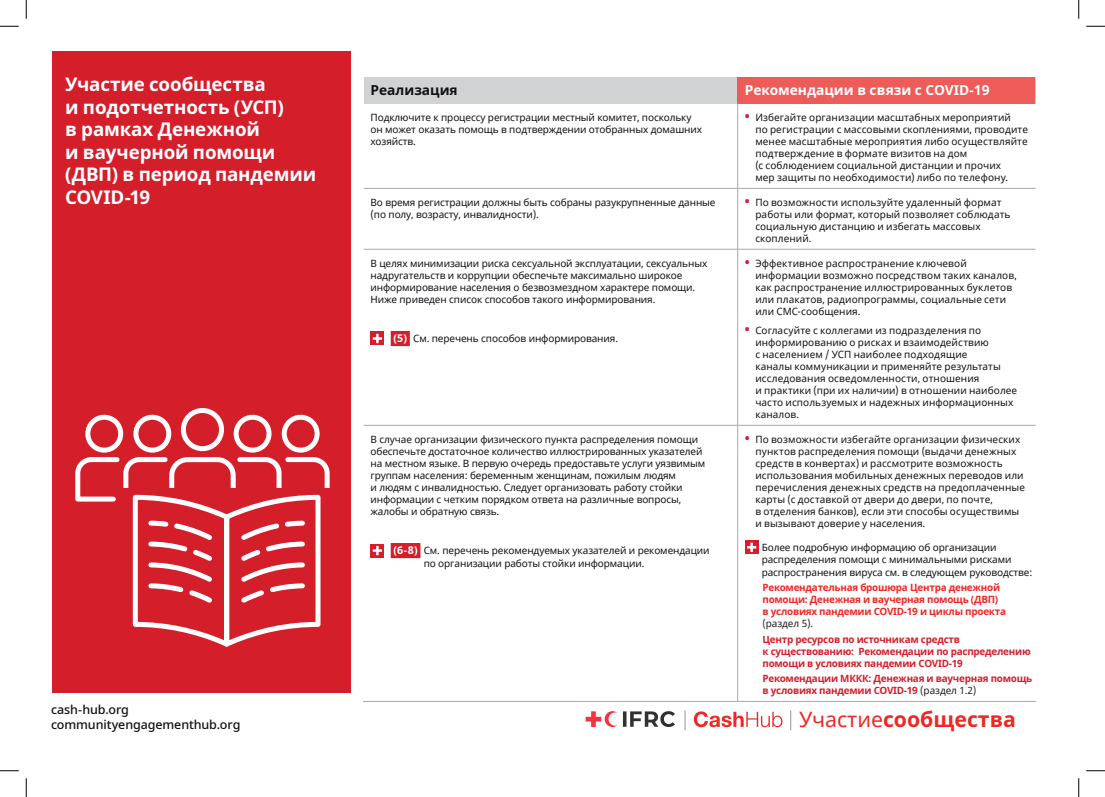
<style>
.page{position:relative;width:1105px;height:797px;background:#fff}
.page>*{position:absolute;margin:0;border:0;box-sizing:border-box;transform-origin:0 0}
.t1{font:700 21.25px "Noto Sans";color:#ee2823}
.t2{font:700 18.75px/22.5px "Noto Sans";letter-spacing:-.01em;color:#fff}
.t3{font:700 13.75px "Noto Sans";color:#fff}
.t4{font:700 13.75px "Noto Sans";color:#121216}
.t5{font:500 12.5px/15.4px "Noto Sans";letter-spacing:-.01em;color:#121216}
.Body_copy_-_Shadow_b{font:10px/12px "Noto Sans";letter-spacing:.005em;color:#121216}
.Body_copy_-_Shadow_b-2{font:700 10px/12px "Noto Sans";letter-spacing:-.025em;color:#d41f2b}
.Body_copy_-_Shadow_b-3{font:700 10px/12px "Noto Sans";letter-spacing:-.025em;color:#ee2823}
.s1{font-weight:700;font-size:13.12px;color:#d41f2b}
.s2{font-weight:700;font-size:10.62px;color:#fff}
.s3{font-weight:400;color:#231f20}
.s4{font-weight:400}
</style>
<div class="page">
<div style="left:52px;top:52px;width:298px;height:640px;background:#d41f2b"></div>
<div style="left:363px;top:77px;width:375px;height:26px;background:#d1d2d4"></div>
<div style="left:738px;top:77px;width:298px;height:26px;background:#ee5c59"></div>
<hr style="left:737px;top:103px;width:1px;height:85px;background:#a8a9ad">
<hr style="left:737px;top:188px;width:1px;height:61px;background:#a8a9ad">
<hr style="left:737px;top:249px;width:1px;height:176px;background:#a8a9ad">
<hr style="left:737px;top:425px;width:1px;height:276px;background:#a8a9ad">
<hr style="left:364px;top:188px;width:374px;height:1px;background:#a8a9ad">
<hr style="left:738px;top:188px;width:297px;height:1px;background:#a8a9ad">
<hr style="left:364px;top:249px;width:374px;height:1px;background:#a8a9ad">
<hr style="left:738px;top:249px;width:297px;height:1px;background:#a8a9ad">
<hr style="left:364px;top:425px;width:374px;height:1px;background:#a8a9ad">
<hr style="left:738px;top:425px;width:297px;height:1px;background:#a8a9ad">
<hr style="left:363px;top:701px;width:375px;height:1px;background:#a8a9ad">
<hr style="left:738px;top:701px;width:298px;height:1px;background:#a8a9ad">
<svg style="left:363px;top:77px;width:1px;height:26px"></svg>
<svg style="left:1035px;top:77px;width:1px;height:26px"></svg>
<div style="left:391px;top:331px;width:19px;height:15px;background:#d41f2b"></div>
<svg style="left:370px;top:331px;width:14px;height:14px"></svg>
<svg style="left:373px;top:334px;width:9px;height:9px"></svg>
<div style="left:391px;top:543px;width:29px;height:15px;background:#d41f2b"></div>
<svg style="left:370px;top:544px;width:14px;height:13px"></svg>
<svg style="left:373px;top:546px;width:9px;height:9px"></svg>
<svg style="left:745px;top:540px;width:13px;height:14px"></svg>
<svg style="left:747px;top:543px;width:9px;height:8px"></svg>
<svg style="left:75px;top:408px;width:255px;height:239px"></svg>
<svg style="left:586px;top:711px;width:89px;height:16px"></svg>
<svg style="left:694px;top:711px;width:88px;height:16px"></svg>
<svg style="left:790px;top:710px;width:1px;height:20px"></svg>
<svg style="left:685px;top:710px;width:1px;height:20px"></svg>
<svg style="left:0;top:25px;width:19px;height:2px"></svg>
<svg style="left:1086px;top:25px;width:19px;height:2px"></svg>
<svg style="left:0;top:770px;width:19px;height:1px"></svg>
<svg style="left:1086px;top:770px;width:19px;height:1px"></svg>
<svg style="left:25px;top:0;width:2px;height:19px"></svg>
<svg style="left:25px;top:778px;width:2px;height:19px"></svg>
<svg style="left:1078px;top:0;width:1px;height:19px"></svg>
<svg style="left:1078px;top:778px;width:1px;height:19px"></svg>
<p class="t2" style="left:65px;top:74px;width:253px">Участие сообщества<br>и подотчетность (УСП)<br>в рамках Денежной<br>и ваучерной помощи (ДВП) в период пандемии<br>COVID-19</p>
<p class="t4" style="left:370px;top:80px;width:89px">Реализация</p>
<p class="t3" style="left:745px;top:80px;width:246px">Рекомендации в связи с COVID-19</p>
<p class="Body_copy_-_Shadow_b" style="left:370px;top:112px;width:333px">Подключите к процессу регистрации местный комитет, поскольку он может оказать помощь в подтверждении отобранных домашних хозяйств.</p>
<p class="Body_copy_-_Shadow_b" style="left:755px;top:112px;width:274px;text-indent:-11px"><span class="s1">•</span> Избегайте организации масштабных мероприятий<br>по регистрации с массовыми скоплениями, проводите менее масштабные мероприятия либо осуществляйте подтверждение в формате визитов на дом<br>(с соблюдением социальной дистанции и прочих<br>мер защиты по необходимости) либо по телефону.</p>
<p class="Body_copy_-_Shadow_b" style="left:370px;top:197px;width:347px">Во время регистрации должны быть собраны разукрупненные данные (по полу, возрасту, инвалидности).</p>
<p class="Body_copy_-_Shadow_b" style="left:755px;top:197px;width:257px;text-indent:-11px"><span class="s1">•</span> По возможности используйте удаленный формат работы или формат, который позволяет соблюдать социальную дистанцию и избегать массовых скоплений.</p>
<p class="Body_copy_-_Shadow_b" style="left:370px;top:258px;width:338px">В целях минимизации риска сексуальной эксплуатации, сексуальных надругательств и коррупции обеспечьте максимально широкое информирование населения о безвозмездном характере помощи.<br>Ниже приведен список способов такого информирования.</p>
<p class="Body_copy_-_Shadow_b" style="left:393px;top:332px;width:226px"><span class="s2">(5)</span> См. перечень способов информирования.</p>
<p class="Body_copy_-_Shadow_b" style="left:755px;top:258px;width:263px;text-indent:-11px"><span class="s1">•</span> Эффективное распространение ключевой информации возможно посредством таких каналов, как распространение иллюстрированных буклетов или плакатов, радиопрограммы, социальные сети или СМС-сообщения.</p>
<p class="Body_copy_-_Shadow_b" style="left:755px;top:325px;width:263px;text-indent:-11px"><span class="s1">•</span> Согласуйте с коллегами из подразделения по информированию о рисках и взаимодействию<br>с населением / УСП наиболее подходящие<br>каналы коммуникации и применяйте результаты исследования осведомленности, отношения<br>и практики (при их наличии) в отношении наиболее часто используемых и надежных информационных каналов.</p>
<p class="Body_copy_-_Shadow_b" style="left:370px;top:434px;width:336px">В случае организации физического пункта распределения помощи обеспечьте достаточное количество иллюстрированных указателей на местном языке. В первую очередь предоставьте услуги уязвимым группам населения: беременным женщинам, пожилым людям<br>и людям с инвалидностью. Следует организовать работу стойки информации с четким порядком ответа на различные вопросы, жалобы и обратную связь.</p>
<p class="Body_copy_-_Shadow_b" style="left:424px;top:544px;width:287px;line-height:13.1px;text-indent:-30px"><span class="s2">(6-8)</span> См. перечень рекомендуемых указателей и рекомендации по организации работы стойки информации.</p>
<p class="Body_copy_-_Shadow_b" style="left:755px;top:434px;width:271px;text-indent:-11px"><span class="s1">•</span> По возможности избегайте организации физических пунктов распределения помощи (выдачи денежных средств в конвертах) и рассмотрите возможность использования мобильных денежных переводов или перечисления денежных средств на предоплаченные карты (с доставкой от двери до двери, по почте,<br>в отделения банков), если эти способы осуществимы и вызывают доверие у населения.</p>
<p class="Body_copy_-_Shadow_b" style="left:762px;top:541px;width:251px">Более подробную информацию об организации распределения помощи с минимальными рисками</p>
<p class="Body_copy_-_Shadow_b" style="left:762px;top:566px;width:272px">распространения вируса см. в следующем руководстве:</p>
<p class="Body_copy_-_Shadow_b-3" style="left:762px;top:581px;width:245px">Рекомендательная брошюра Центра денежной помощи: Денежная и ваучерная помощь (ДВП) в условиях пандемии COVID-19 и циклы проекта <span class="s3">(раздел 5).</span></p>
<p class="Body_copy_-_Shadow_b-2" style="left:762px;top:633px;width:270px">Центр ресурсов по источникам средств<br>к существованию: Рекомендации по распределению помощи в условиях пандемии COVID-19</p>
<p class="Body_copy_-_Shadow_b-2" style="left:762px;top:673px;width:271px">Рекомендации МККК: Денежная и ваучерная помощь в условиях пандемии COVID-19 <span class="s3">(раздел 1.2)</span></p>
<p class="t5" style="left:51px;top:702px;width:191px">cash-hub.org communityengagementhub.org</p>
<h1 class="t1" style="left:799px;top:704px;width:218px"><span class="s4">Участие</span>сообщества</h1>
</div>
